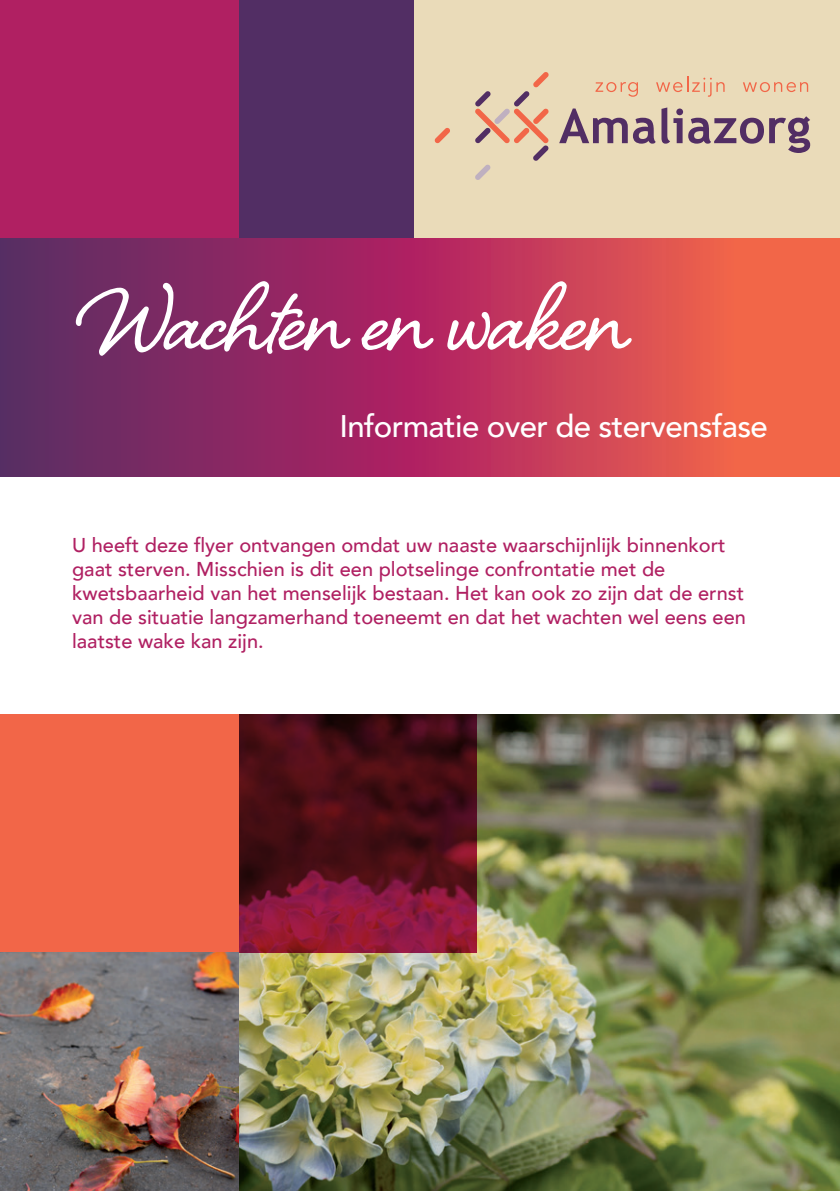
<style>
.page{position:relative;width:840px;height:1191px;background:#fff}
.page>*{position:absolute;margin:0;border:0;box-sizing:border-box;transform-origin:0 0}
.t1{font:121.2px "Shelby";letter-spacing:-.02em;color:#fff}
.t2{font:500 31.2px "Avenir";letter-spacing:-.02em;color:#fff}
.t3{font:500 20px/24px "Avenir";color:#b02062}
</style>
<div class="page">
<div style="left:414px;top:0;width:425px;height:238px;background:#eadbb9"></div>
<svg style="left:559px;top:108px;width:96px;height:36px"></svg>
<svg style="left:661px;top:107px;width:148px;height:46px"></svg>
<svg style="left:475px;top:72px;width:73px;height:108px"></svg>
<svg style="left:434px;top:128px;width:16px;height:15px"></svg>
<svg style="left:595px;top:82px;width:42px;height:15px"></svg>
<svg style="left:656px;top:76px;width:68px;height:21px"></svg>
<svg style="left:743px;top:82px;width:64px;height:10px"></svg>
<div style="left:238px;top:0;width:176px;height:238px;background:#522e64"></div>
<img style="left:238px;top:714px;width:601px;height:477px">
<svg style="left:238px;top:714px;width:238px;height:238px;background:#641521"></svg>
<div style="left:0;top:0;width:238px;height:238px;background:#b02062"></div>
<div style="left:0;top:714px;width:238px;height:238px;background:#f26648"></div>
<img style="left:0;top:952px;width:238px;height:239px">
<svg style="left:0;top:238px;width:839px;height:238px;background:#ae395b"></svg>
<h1 class="t1" style="left:82px;top:236px;width:550px">Wachten en waken</h1>
<h2 class="t2" style="left:339px;top:399px;width:430px">Informatie over de stervensfase</h2>
<p class="t3" style="left:72px;top:532px;width:675px">U heeft deze flyer ontvangen omdat uw naaste waarschijnlijk binnenkort gaat sterven. Misschien is dit een plotselinge confrontatie met de kwetsbaarheid van het menselijk bestaan. Het kan ook zo zijn dat de ernst van de situatie langzamerhand toeneemt en dat het wachten wel eens een laatste wake kan zijn.</p>
</div>
